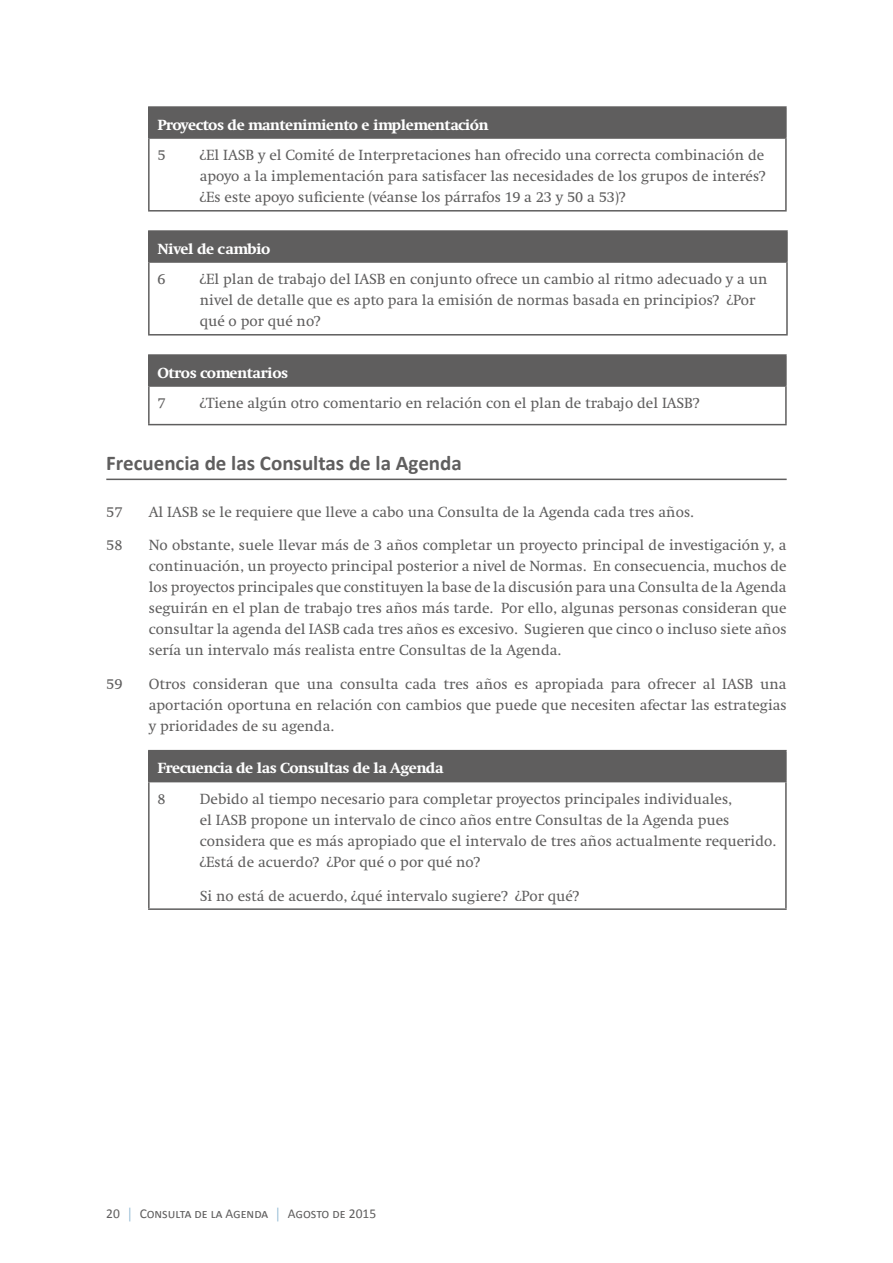
<style>
.page{position:relative;width:893px;height:1263px;background:#fff}
.page>*{position:absolute;margin:0;border:0;box-sizing:border-box;transform-origin:0 0}
.t1{font:700 21px "Calibri";color:#5f5e5e}
.t2{font:15px/21px "Swift LT Pro";color:#5f5e5e;text-align:justify}
.t3{font:800 15px "Swift LT Pro";color:#fff}
.t4{font:13.5px "Calibri";color:#5f5e5e}
.s1{font-family:"Swift LT Pro";color:#91b9d3}
</style>
<div class="page">
<hr style="left:106px;top:479px;width:681px;height:1px;background:#5f5e5e">
<div style="left:149px;top:107px;width:637px;height:31px;background:#5f5e5e"></div>
<hr style="left:148px;top:106px;width:639px;height:2px;background:#5f5e5e">
<hr style="left:148px;top:108px;width:2px;height:29px;background:#5f5e5e">
<hr style="left:785px;top:108px;width:2px;height:29px;background:#5f5e5e">
<hr style="left:148px;top:137px;width:639px;height:2px;background:#5f5e5e">
<hr style="left:148px;top:139px;width:2px;height:71px;background:#5f5e5e">
<hr style="left:785px;top:139px;width:2px;height:71px;background:#5f5e5e">
<hr style="left:148px;top:210px;width:639px;height:2px;background:#5f5e5e">
<div style="left:149px;top:231px;width:638px;height:31px;background:#5f5e5e"></div>
<hr style="left:148px;top:230px;width:640px;height:2px;background:#5f5e5e">
<hr style="left:148px;top:232px;width:2px;height:29px;background:#5f5e5e">
<hr style="left:786px;top:232px;width:2px;height:29px;background:#5f5e5e">
<hr style="left:148px;top:261px;width:640px;height:2px;background:#5f5e5e">
<hr style="left:148px;top:263px;width:2px;height:71px;background:#5f5e5e">
<hr style="left:786px;top:263px;width:2px;height:71px;background:#5f5e5e">
<hr style="left:148px;top:334px;width:640px;height:1px;background:#5f5e5e">
<div style="left:149px;top:355px;width:637px;height:31px;background:#5f5e5e"></div>
<hr style="left:148px;top:385px;width:639px;height:2px;background:#5f5e5e">
<hr style="left:148px;top:354px;width:639px;height:2px;background:#5f5e5e">
<hr style="left:148px;top:356px;width:2px;height:29px;background:#5f5e5e">
<hr style="left:785px;top:356px;width:2px;height:29px;background:#5f5e5e">
<hr style="left:148px;top:387px;width:2px;height:37px;background:#5f5e5e">
<hr style="left:785px;top:387px;width:2px;height:37px;background:#5f5e5e">
<hr style="left:148px;top:424px;width:639px;height:1px;background:#5f5e5e">
<div style="left:149px;top:751px;width:637px;height:31px;background:#5f5e5e"></div>
<hr style="left:148px;top:750px;width:639px;height:1px;background:#5f5e5e">
<hr style="left:785px;top:751px;width:2px;height:30px;background:#5f5e5e">
<hr style="left:148px;top:781px;width:639px;height:1px;background:#5f5e5e">
<hr style="left:785px;top:782px;width:2px;height:126px;background:#5f5e5e">
<hr style="left:148px;top:908px;width:639px;height:2px;background:#5f5e5e">
<hr style="left:148px;top:751px;width:2px;height:30px;background:#5f5e5e">
<hr style="left:148px;top:782px;width:2px;height:126px;background:#5f5e5e">
<p class="t3" style="left:157px;top:116px;width:332px">Proyectos de mantenimiento e implementación</p>
<p class="t2" style="left:157px;top:145px;width:10px">5</p>
<p class="t2" style="left:200px;top:145px;width:567px">¿El IASB y el Comité de Interpretaciones han ofrecido una correcta combinación de apoyo a la implementación para satisfacer las necesidades de los grupos de interés? ¿Es este apoyo suficiente (véanse los párrafos 19 a 23 y 50 a 53)?</p>
<p class="t3" style="left:157px;top:240px;width:114px">Nivel de cambio</p>
<p class="t2" style="left:157px;top:269px;width:10px">6</p>
<p class="t2" style="left:200px;top:269px;width:569px;text-align:left">¿El plan de trabajo del IASB en conjunto ofrece un cambio al ritmo adecuado y a un nivel de detalle que es apto para la emisión de normas basada en principios? ¿Por qué o por qué no?</p>
<p class="t3" style="left:157px;top:364px;width:132px">Otros comentarios</p>
<p class="t2" style="left:157px;top:393px;width:10px">7</p>
<p class="t2" style="left:200px;top:393px;width:501px">¿Tiene algún otro comentario en relación con el plan de trabajo del IASB?</p>
<h1 class="t1" style="left:106px;top:450px;width:357px">Frecuencia de las Consultas de la Agenda</h1>
<p class="t2" style="left:106px;top:501px;width:18px">57</p>
<p class="t2" style="left:149px;top:501px;width:546px">Al IASB se le requiere que lleve a cabo una Consulta de la Agenda cada tres años.</p>
<p class="t2" style="left:106px;top:535px;width:18px">58</p>
<p class="t2" style="left:149px;top:535px;width:639px">No obstante, suele llevar más de 3 años completar un proyecto principal de investigación y, a continuación, un proyecto principal posterior a nivel de Normas. En consecuencia, muchos de los proyectos principales que constituyen la base de la discusión para una Consulta de la Agenda seguirán en el plan de trabajo tres años más tarde. Por ello, algunas personas consideran que consultar la agenda del IASB cada tres años es excesivo. Sugieren que cinco o incluso siete años sería un intervalo más realista entre Consultas de la Agenda.</p>
<p class="t2" style="left:106px;top:674px;width:18px">59</p>
<p class="t2" style="left:149px;top:674px;width:639px">Otros consideran que una consulta cada tres años es apropiada para ofrecer al IASB una aportación oportuna en relación con cambios que puede que necesiten afectar las estrategias y prioridades de su agenda.</p>
<p class="t3" style="left:157px;top:759px;width:287px">Frecuencia de las Consultas de la Agenda</p>
<p class="t2" style="left:157px;top:788px;width:10px">8</p>
<p class="t2" style="left:200px;top:788px;width:578px;text-align:left">Debido al tiempo necesario para completar proyectos principales individuales,<br>el IASB propone un intervalo de cinco años entre Consultas de la Agenda pues considera que es más apropiado que el intervalo de tres años actualmente requerido. ¿Está de acuerdo? ¿Por qué o por qué no?</p>
<p class="t2" style="left:200px;top:885px;width:381px">Si no está de acuerdo, ¿qué intervalo sugiere? ¿Por qué?</p>
<p class="t4" style="left:106px;top:1204px;width:271px">20 <span class="s1">|</span> Consulta de la Agenda <span class="s1">|</span> Agosto de 2015</p>
</div>
